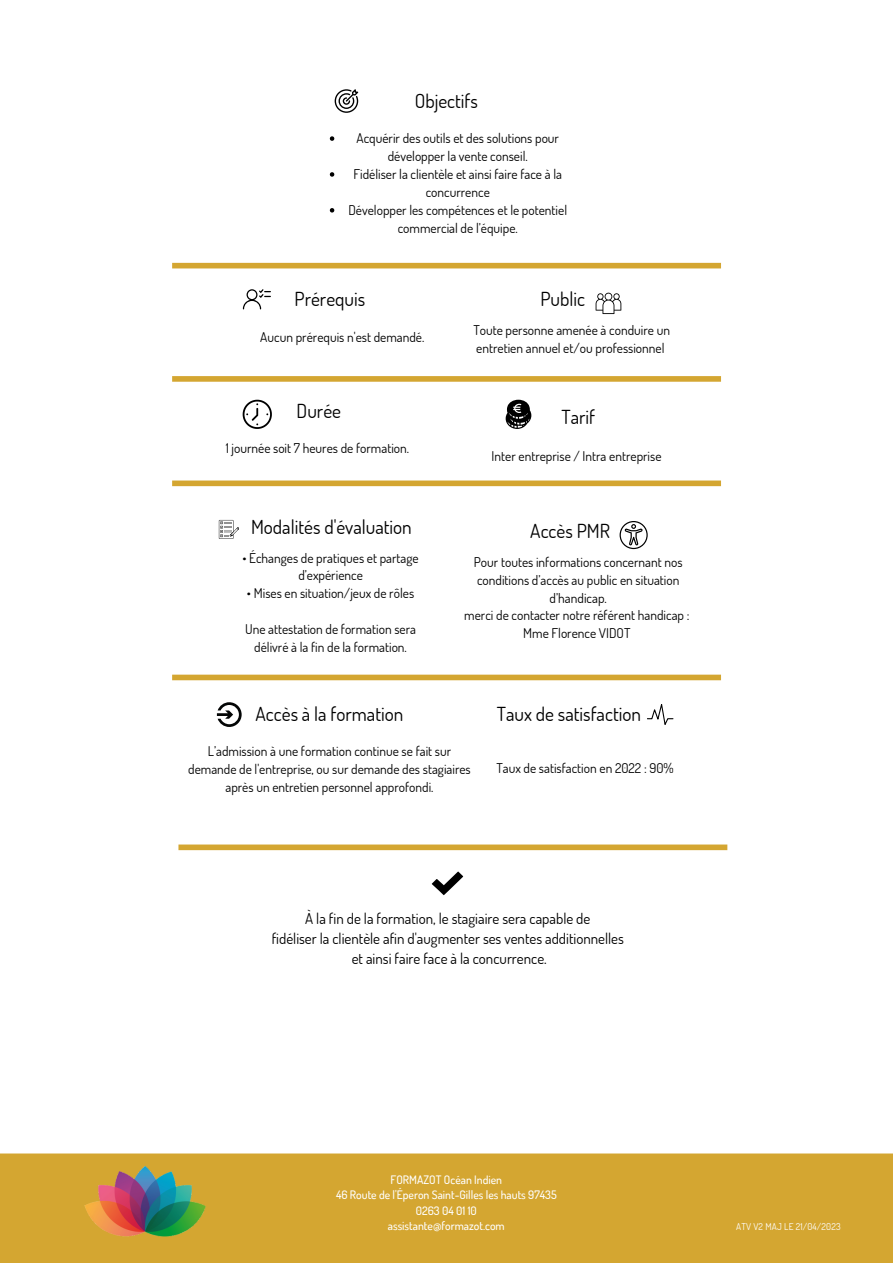
<style>
.page{position:relative;width:893px;height:1264px;background:#fff}
.page>*{position:absolute;margin:0;border:0;box-sizing:border-box;transform-origin:0 0}
.t1{font:19.35px "Dosis";color:#000}
.t2{font:15px "Dosis";color:#000}
.t3{font:13.5px/17.9px "Dosis";color:#000;text-align:center}
.t4{font:500 11.7px "Dosis";color:#fff}
.t5{font:9.45px "Dosis";letter-spacing:.02em;color:#fff}
</style>
<div class="page">
<svg style="left:334px;top:89px;width:24px;height:24px"></svg>
<svg style="left:243px;top:289px;width:28px;height:20px"></svg>
<svg style="left:595px;top:293px;width:26px;height:21px"></svg>
<svg style="left:243px;top:400px;width:29px;height:29px"></svg>
<svg style="left:505px;top:400px;width:26px;height:29px"></svg>
<svg style="left:619px;top:521px;width:28px;height:28px"></svg>
<div style="left:172px;top:263px;width:549px;height:5px;background:#d4a631"></div>
<div style="left:172px;top:376px;width:549px;height:6px;background:#d4a631"></div>
<div style="left:172px;top:480px;width:549px;height:6px;background:#d4a631"></div>
<div style="left:172px;top:674px;width:549px;height:6px;background:#d4a631"></div>
<div style="left:178px;top:844px;width:549px;height:6px;background:#d4a631"></div>
<svg style="left:647px;top:704px;width:26px;height:21px"></svg>
<svg style="left:431px;top:871px;width:32px;height:24px"></svg>
<div style="left:0;top:1153px;width:892px;height:109px;background:#d4a631"></div>
<img style="left:84px;top:1166px;width:122px;height:71px">
<svg style="left:330px;top:136px;width:4px;height:5px"></svg>
<svg style="left:330px;top:172px;width:4px;height:5px"></svg>
<svg style="left:330px;top:208px;width:4px;height:4px"></svg>
<svg style="left:219px;top:520px;width:20px;height:19px"></svg>
<svg style="left:217px;top:702px;width:25px;height:25px"></svg>
<p class="t1" style="left:414px;top:88px;width:65px">Objectifs</p>
<p class="t3" style="left:356px;top:129px;width:204px">Acquérir des outils et des solutions pour développer la vente conseil.</p>
<p class="t3" style="left:353px;top:165px;width:210px">Fidéliser la clientèle et ainsi faire face à la concurrence</p>
<p class="t3" style="left:348px;top:200px;width:220px">Développer les compétences et le potentiel commercial de l’équipe.</p>
<p class="t1" style="left:294px;top:286px;width:72px">Prérequis</p>
<p class="t3" style="left:260px;top:328px;width:166px">Aucun prérequis n'est demandé.</p>
<p class="t1" style="left:296px;top:398px;width:46px">Durée</p>
<p class="t3" style="left:226px;top:438px;width:185px">1 journée soit 7 heures de formation.</p>
<p class="t1" style="left:251px;top:514px;width:162px">Modalités d'évaluation</p>
<p class="t3" style="left:242px;top:548px;width:178px">• Échanges de pratiques et partage d’expérience</p>
<p class="t3" style="left:247px;top:584px;width:169px">• Mises en situation/jeux de rôles</p>
<p class="t3" style="left:245px;top:620px;width:172px">Une attestation de formation sera délivré à la fin de la formation.</p>
<p class="t1" style="left:540px;top:286px;width:46px">Public</p>
<p class="t3" style="left:473px;top:320px;width:198px;text-align:left">Toute personne amenée à conduire un entretien annuel et/ou professionnel</p>
<p class="t1" style="left:561px;top:404px;width:35px">Tarif</p>
<p class="t3" style="left:491px;top:447px;width:171px">Inter entreprise / Intra entreprise</p>
<p class="t1" style="left:530px;top:518px;width:81px">Accès PMR</p>
<p class="t3" style="left:474px;top:552px;width:210px">Pour toutes informations concernant nos conditions d’accès au public en situation d’handicap.</p>
<p class="t3" style="left:464px;top:606px;width:227px">merci de contacter notre référent handicap :</p>
<p class="t3" style="left:523px;top:624px;width:109px">Mme Florence VIDOT</p>
<p class="t1" style="left:255px;top:700px;width:149px">Accès à la formation</p>
<p class="t3" style="left:188px;top:741px;width:284px">L’admission à une formation continue se fait sur demande de l'entreprise, ou sur demande des stagiaires après un entretien personnel approfondi.</p>
<p class="t1" style="left:497px;top:701px;width:146px">Taux de satisfaction</p>
<p class="t3" style="left:496px;top:758px;width:179px">Taux de satisfaction en 2022 : 90%</p>
<p class="t2" style="left:305px;top:908px;width:287px">À la fin de la formation, le stagiaire sera capable de</p>
<p class="t2" style="left:272px;top:928px;width:354px">fidéliser la clientèle afin d'augmenter ses ventes additionnelles</p>
<p class="t2" style="left:352px;top:948px;width:196px">et ainsi faire face à la concurrence.</p>
<p class="t4" style="left:390px;top:1171px;width:113px">FORMAZOT Océan Indien</p>
<p class="t4" style="left:336px;top:1187px;width:222px">46 Route de l'Éperon Saint-Gilles les hauts 97435</p>
<p class="t4" style="left:416px;top:1202px;width:63px">0263 04 01 10</p>
<p class="t4" style="left:388px;top:1218px;width:118px">assistante@formazot.com</p>
<p class="t5" style="left:736px;top:1220px;width:106px">ATV V2 MAJ LE 21/04/2023</p>
</div>
